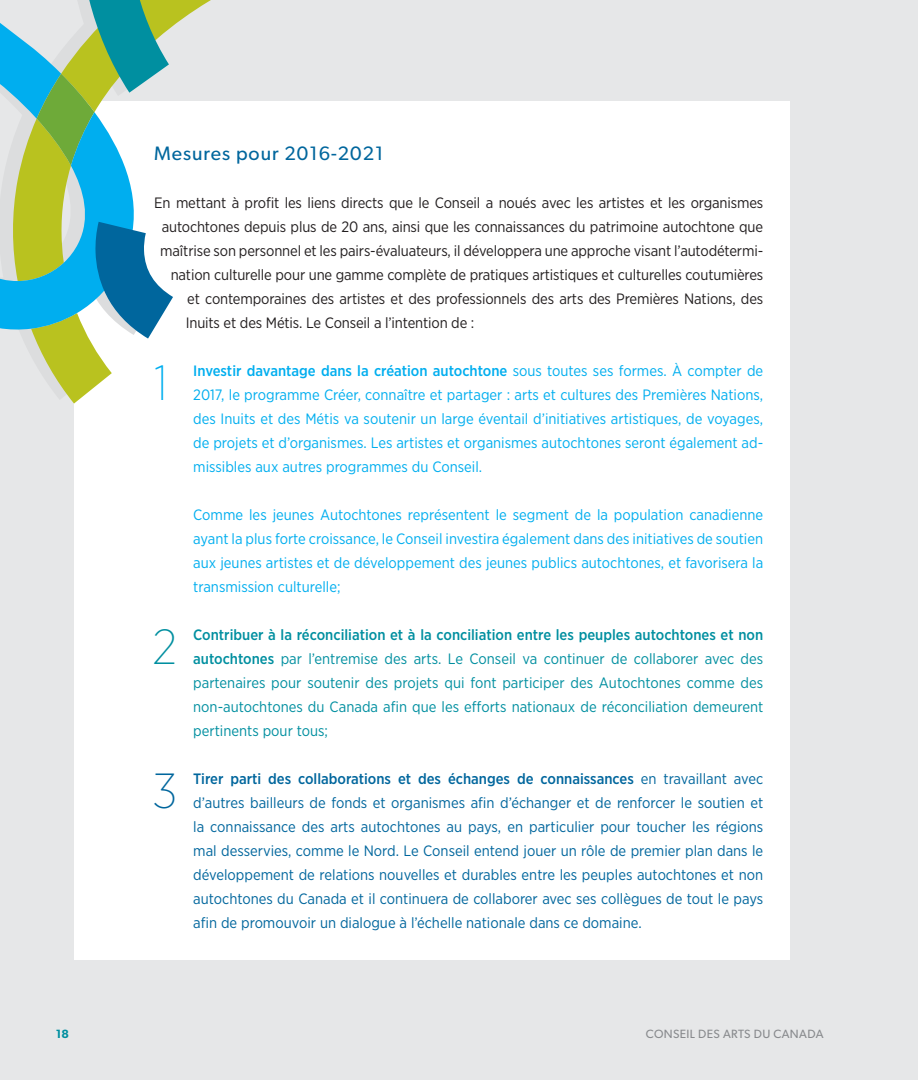
<style>
.page{position:relative;width:918px;height:1080px;background:#e6e7e8}
.page>*{position:absolute;margin:0;border:0;box-sizing:border-box;transform-origin:0 0}
.t1{font:200 49.35px "Gotham Narrow";color:#00aeef}
.t2{font:200 49.35px "Gotham Narrow";color:#008fa0}
.t3{font:200 49.35px "Gotham Narrow";color:#00669d}
.HED{font:19.5px "Gibson";letter-spacing:.05em;color:#00669d}
.t4{font:15px/24px "Gotham Narrow";color:#00aeef;text-align:justify}
.t5{font:15px/24px "Gotham Narrow";color:#00669d;text-align:justify}
.t6{font:15px "Gotham Narrow";letter-spacing:-.01em;color:#231f20}
.t7{font:15px/24px "Gotham Narrow";color:#008fa0;text-align:justify}
.t8{font:12px "Gibson";letter-spacing:.03em;color:#888a8d}
.t9{font:600 12px "Gibson";color:#008fa0}
.s1{font-weight:500}
</style>
<div class="page">
<div style="left:74px;top:101px;width:716px;height:859px;background:#fff"></div>
<svg style="left:0;top:0;width:211px;height:404px"></svg>
<p class="HED" style="left:154px;top:142px;width:231px">Mesures pour 2016-2021</p>
<p class="t6" style="left:154px;top:193px;width:611px">En mettant à profit les liens directs que le Conseil a noués avec les artistes et les organismes</p>
<p class="t6" style="left:162px;top:217px;width:603px">autochtones depuis plus de 20 ans, ainsi que les connaissances du patrimoine autochtone que</p>
<p class="t6" style="left:160px;top:241px;width:605px">maîtrise son personnel et les pairs-évaluateurs, il développera une approche visant l’autodétermi-</p>
<p class="t6" style="left:171px;top:265px;width:594px">nation culturelle pour une gamme complète de pratiques artistiques et culturelles coutumières</p>
<p class="t6" style="left:187px;top:289px;width:578px">et contemporaines des artistes et des professionnels des arts des Premières Nations, des</p>
<p class="t6" style="left:186px;top:313px;width:290px">Inuits et des Métis. Le Conseil a l’intention de :</p>
<p class="t1" style="left:154px;top:353px;width:15px">1</p>
<p class="t4" style="left:193px;top:358px;width:572px"><span class="s1">Investir davantage dans la création autochtone</span> sous toutes ses formes. À compter de 2017, le programme Créer, connaître et partager : arts et cultures des Premières Nations, des Inuits et des Métis va soutenir un large éventail d’initiatives artistiques, de voyages, de projets et d’organismes. Les artistes et organismes autochtones seront également ad&shy;missibles aux autres programmes du Conseil.</p>
<p class="t4" style="left:193px;top:502px;width:572px">Comme les jeunes Autochtones représentent le segment de la population canadienne ayant la plus forte croissance, le Conseil investira également dans des initiatives de soutien aux jeunes artistes et de développement des jeunes publics autochtones, et favorisera la transmission culturelle;</p>
<p class="t2" style="left:152px;top:617px;width:26px">2</p>
<p class="t7" style="left:193px;top:622px;width:572px"><span class="s1">Contribuer à la réconciliation et à la conciliation entre les peuples autochtones et non autochtones</span> par l’entremise des arts. Le Conseil va continuer de collaborer avec des partenaires pour soutenir des projets qui font participer des Autochtones comme des non-autochtones du Canada afin que les efforts nationaux de réconciliation demeurent pertinents pour tous;</p>
<p class="t3" style="left:153px;top:761px;width:25px">3</p>
<p class="t5" style="left:193px;top:766px;width:572px"><span class="s1">Tirer parti des collaborations et des échanges de connaissances</span> en travaillant avec d’autres bailleurs de fonds et organismes afin d’échanger et de renforcer le soutien et la connaissance des arts autochtones au pays, en particulier pour toucher les régions mal desservies, comme le Nord. Le Conseil entend jouer un rôle de premier plan dans le développement de relations nouvelles et durables entre les peuples autochtones et non autochtones du Canada et il continuera de collaborer avec ses collègues de tout le pays afin de promouvoir un dialogue à l’échelle nationale dans ce domaine.</p>
<p class="t9" style="left:56px;top:1026px;width:15px">18</p>
<p class="t8" style="left:646px;top:1026px;width:179px">CONSEIL DES ARTS DU CANADA</p>
</div>
